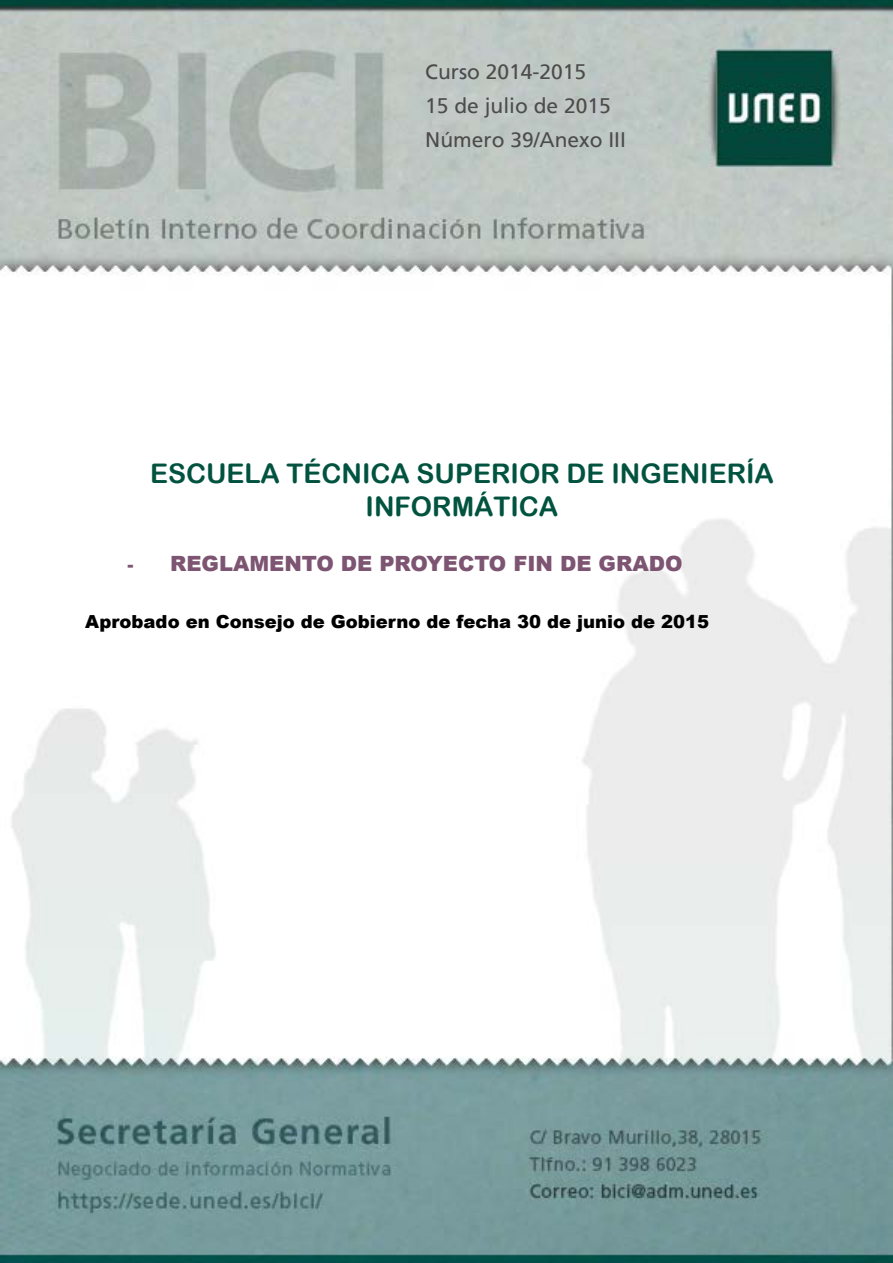
<style>
.page{position:relative;width:893px;height:1263px;background:#fff}
.page>*{position:absolute;margin:0;border:0;box-sizing:border-box;transform-origin:0 0}
.CABECERA{font:27px/32.4px "Arial Rounded MT Bold";color:#01533f;text-align:center}
.t1{font:21px/33.8px "Frutiger";color:#4d4c4c}
.TITULO{font:900 21px "Arial";color:#7d5471}
.TEXTO_NORMAL{font:900 18px "Arial";color:#000}
.s1{font-size:18px}
</style>
<div class="page">
<img style="left:0;top:0;width:892px;height:1263px">
<p class="t1" style="left:425px;top:55px;width:202px">Curso 2014-2015<br>15 de julio de 2015<br>Número 39/Anexo III</p>
<p class="CABECERA" style="left:150px;top:457px;width:625px">ESCUELA TÉCNICA SUPERIOR DE INGENIERÍA<br>INFORMÁTICA</p>
<p class="TITULO" style="left:128px;top:548px;width:556px"><span class="s1">-</span> REGLAMENTO DE PROYECTO FIN DE GRADO</p>
<p class="TEXTO_NORMAL" style="left:85px;top:609px;width:626px">Aprobado en Consejo de Gobierno de fecha 30 de junio de 2015</p>
</div>
